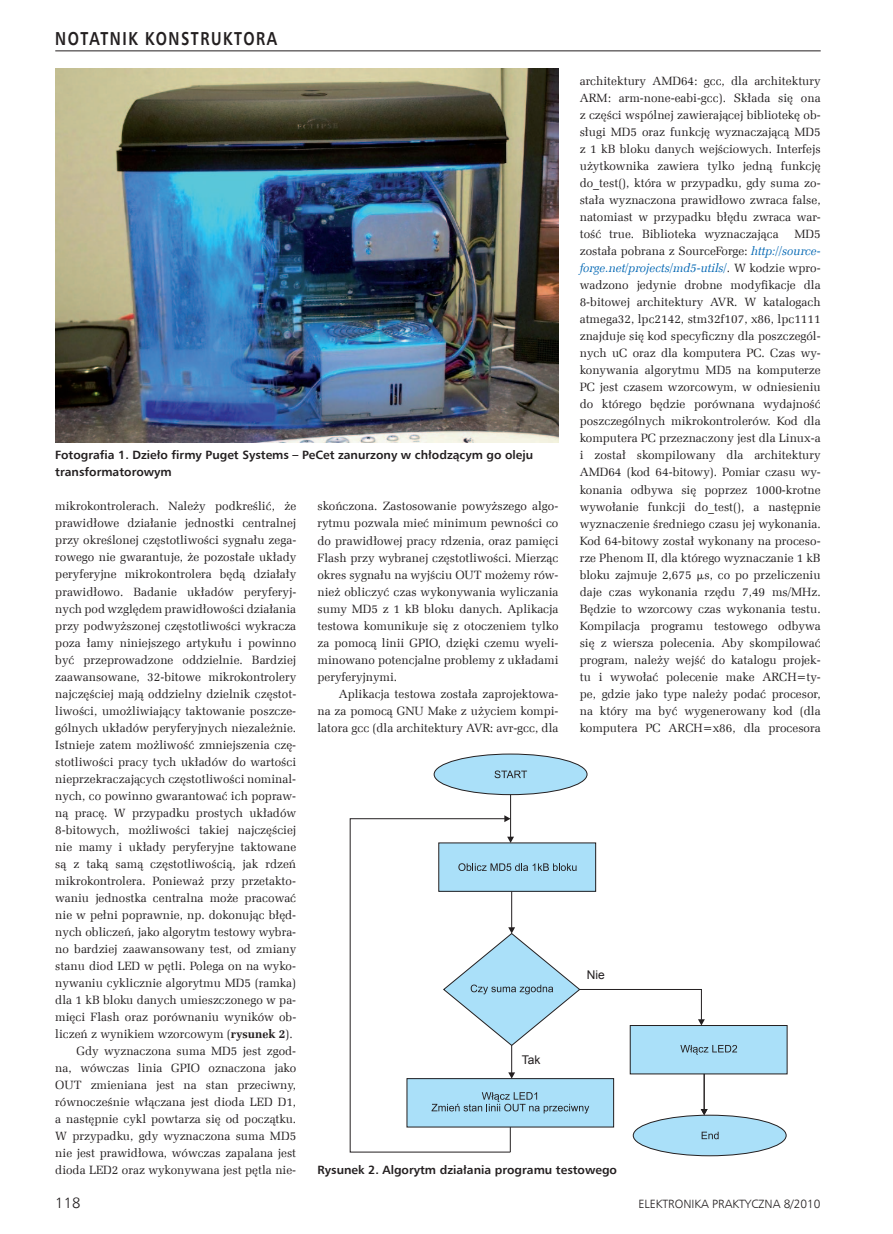
<style>
.page{position:relative;width:893px;height:1234px;background:#fff}
.page>*{position:absolute;margin:0;border:0;box-sizing:border-box;transform-origin:0 0}
.t1{font:700 18.75px "Humnst 777 EU";letter-spacing:.1em;color:#231f20;scale:.8 1}
.t2{font:15px "Humnst 777 Lt EU";color:#231f20}
.t3{font:12px/17px "Zapf Ellipt EU";color:#231f20;text-align:justify}
.t4{font:700 12px/17px "Humnst 777 EU";color:#231f20}
.t5{font:12px "Humnst 777 Lt EU";color:#231f20}
.t6{font:12px "Arial";color:#231f20}
.s1{font-style:italic;color:#0166b3}
.s2{font-family:"Math With Greek"}
.s3{font-weight:700}
</style>
<div class="page">
<hr style="left:55px;top:51px;width:766px;height:1px;background:#231f20">
<img style="left:55px;top:68px;width:503px;height:374px">
<div style="left:434px;top:753px;width:153px;height:41px;background:#aae0f9;border-radius:50%"></div>
<div style="left:434px;top:753px;width:153px;height:41px;border:1px solid #231f20;border-radius:50%"></div>
<div style="left:439px;top:842px;width:157px;height:49px;background:#aae0f9"></div>
<div style="left:630px;top:1025px;width:157px;height:48px;background:#aae0f9"></div>
<div style="left:630px;top:1024px;width:157px;height:49px;border:1px solid #231f20"></div>
<div style="left:633px;top:1114px;width:153px;height:41px;background:#aae0f9;border-radius:50%"></div>
<div style="left:633px;top:1114px;width:153px;height:41px;border:1px solid #231f20;border-radius:50%"></div>
<div style="left:407px;top:1078px;width:207px;height:48px;background:#aae0f9"></div>
<div style="left:407px;top:1077px;width:207px;height:50px;border:1px solid #231f20"></div>
<svg style="left:495px;top:770px;width:32px;height:8px"></svg>
<svg style="left:511px;top:863px;width:65px;height:7px"></svg>
<svg style="left:702px;top:1131px;width:17px;height:7px"></svg>
<svg style="left:511px;top:1092px;width:78px;height:21px"></svg>
<hr style="left:510px;top:794px;width:1px;height:43px;background:#231f20">
<svg style="left:511px;top:836px;width:3px;height:6px"></svg>
<hr style="left:511px;top:891px;width:1px;height:36px;background:#231f20">
<svg style="left:511px;top:927px;width:226px;height:151px"></svg>
<svg style="left:350px;top:818px;width:161px;height:334px"></svg>
<svg style="left:504px;top:815px;width:7px;height:7px"></svg>
<hr style="left:704px;top:1073px;width:1px;height:36px;background:#231f20">
<svg style="left:701px;top:1108px;width:7px;height:6px"></svg>
<h1 class="t1" style="left:55px;top:27px;width:279px">notatnik konstruktora</h1>
<p class="t3" style="left:580px;top:73px;width:242px">architektury AMD64: gcc, dla architektury ARM: arm-none-eabi-gcc). Składa się ona z części wspólnej zawierającej bibliotekę ob&shy;sługi MD5 oraz funkcję wyznaczającą MD5 z 1 kB bloku danych wejściowych. Interfejs użytkownika zawiera tylko jedną funkcję do_test(), która w przypadku, gdy suma zo&shy;stała wyznaczona prawidłowo zwraca false, natomiast w przypadku błędu zwraca war&shy;tość true. Biblioteka wyznaczająca</p>
<p class="t3" style="left:580px;top:226px;width:242px;text-indent:215px">MD5 została pobrana z SourceForge: <span class="s1">http://source&shy;forge.net/projects/md5-utils/</span>. W kodzie wpro&shy;wadzono jedynie drobne modyfikacje dla 8-bitowej architektury AVR. W katalogach atmega32, lpc2142, stm32f107, x86, lpc1111 znajduje się kod specyficzny dla poszczegól&shy;nych uC oraz dla komputera PC. Czas wy&shy;konywania algorytmu MD5 na komputerze PC jest czasem wzorcowym, w odniesieniu do którego będzie porównana wydajność poszczególnych mikrokontrolerów. Kod dla komputera PC przeznaczony jest dla Linux-a i został skompilowany dla architektury AMD64 (kod 64-bitowy). Pomiar czasu wy&shy;konania odbywa się poprzez 1000-krotne wywołanie funkcji do_test(), a następnie wyznaczenie średniego czasu jej wykonania.<br>Kod 64-bitowy został wykonany na proceso&shy;rze Phenom II, dla którego wyznaczanie 1 kB bloku zajmuje 2,675 <span class="s2">m</span>s, co po przeliczeniu daje czas wykonania rzędu 7,49 ms/MHz.<br>Będzie to wzorcowy czas wykonania testu.<br>Kompilacja programu testowego odbywa się z wiersza polecenia. Aby skompilować program, należy wejść do katalogu projek&shy;tu i wywołać polecenie make ARCH=ty&shy;pe, gdzie jako type należy podać procesor, na który ma być wygenerowany kod (dla komputera PC ARCH=x86, dla procesora</p>
<p class="t4" style="left:55px;top:446px;width:480px">Fotografia 1. Dzieło firmy Puget Systems – PeCet zanurzony w chłodzącym go oleju transformatorowym</p>
<p class="t3" style="left:55px;top:498px;width:242px;text-align:right">mikrokontrolerach. Należy podkreślić, że prawidłowe działanie jednostki centralnej przy określonej częstotliwości sygnału zega&shy;rowego nie gwarantuje, że pozostałe układy peryferyjne mikrokontrolera będą działały prawidłowo. Badanie układów peryferyj&shy;nych pod względem prawidłowości działania przy podwyższonej częstotliwości wykracza poza łamy niniejszego artykułu i powinno być przeprowadzone oddzielnie. Bardziej zaawansowane, 32-bitowe mikrokontrolery najczęściej mają oddzielny dzielnik częstot&shy;liwości, umożliwiający taktowanie poszcze&shy;gólnych układów peryferyjnych niezależnie.<br>Istnieje zatem możliwość zmniejszenia czę&shy;stotliwości pracy tych układów do wartości nieprzekraczających częstotliwości nominal&shy;nych, co powinno gwarantować ich popraw&shy;ną pracę. W przypadku prostych układów 8-bitowych, możliwości takiej najczęściej nie mamy i układy peryferyjne taktowane są z taką samą częstotliwością, jak rdzeń mikrokontrolera. Ponieważ przy przetakto&shy;waniu jednostka centralna może pracować nie w pełni poprawnie, np. dokonując błęd&shy;nych obliczeń, jako algorytm testowy wybra&shy;no bardziej zaawansowany test, od zmiany stanu diod LED w pętli. Polega on na wyko&shy;nywaniu cyklicznie algorytmu MD5 (ramka) dla 1 kB bloku danych umieszczonego w pa&shy;mięci Flash oraz porównaniu wyników ob&shy;liczeń z wynikiem wzorcowym (<span class="s3">rysunek 2</span>).<br>Gdy wyznaczona suma MD5 jest zgod-<br>na, wówczas linia GPIO oznaczona jako OUT zmieniana jest na stan przeciwny, równocześnie włączana jest dioda LED D1, a następnie cykl powtarza się od początku.<br>W przypadku, gdy wyznaczona suma MD5 nie jest prawidłowa, wówczas zapalana jest dioda LED2 oraz wykonywana jest pętla nie-</p>
<p class="t3" style="left:317px;top:498px;width:242px">skończona. Zastosowanie powyższego algo&shy;rytmu pozwala mieć minimum pewności co do prawidłowej pracy rdzenia, oraz pamięci Flash przy wybranej częstotliwości. Mierząc okres sygnału na wyjściu OUT możemy rów&shy;nież obliczyć czas wykonywania wyliczania sumy MD5 z 1 kB bloku danych. Aplikacja testowa komunikuje się z otoczeniem tylko za pomocą linii GPIO, dzięki czemu wyeli&shy;minowano potencjalne problemy z układami peryferyjnymi.</p>
<p class="t3" style="left:317px;top:685px;width:242px;text-indent:21px">Aplikacja testowa została zaprojektowa&shy;na za pomocą GNU Make z użyciem kompi&shy;latora gcc (dla architektury AVR: avr-gcc, dla</p>
<p class="t6" style="left:587px;top:966px;width:19px">Nie</p>
<p class="t6" style="left:522px;top:1051px;width:20px">Tak</p>
<p class="t4" style="left:317px;top:1160px;width:301px">Rysunek 2. Algorytm działania programu testowego</p>
<p class="t2" style="left:55px;top:1193px;width:27px">118</p>
<p class="t5" style="left:638px;top:1196px;width:184px">ELEKTRONIKA PRAKTYCZNA 8/2010</p>
</div>
